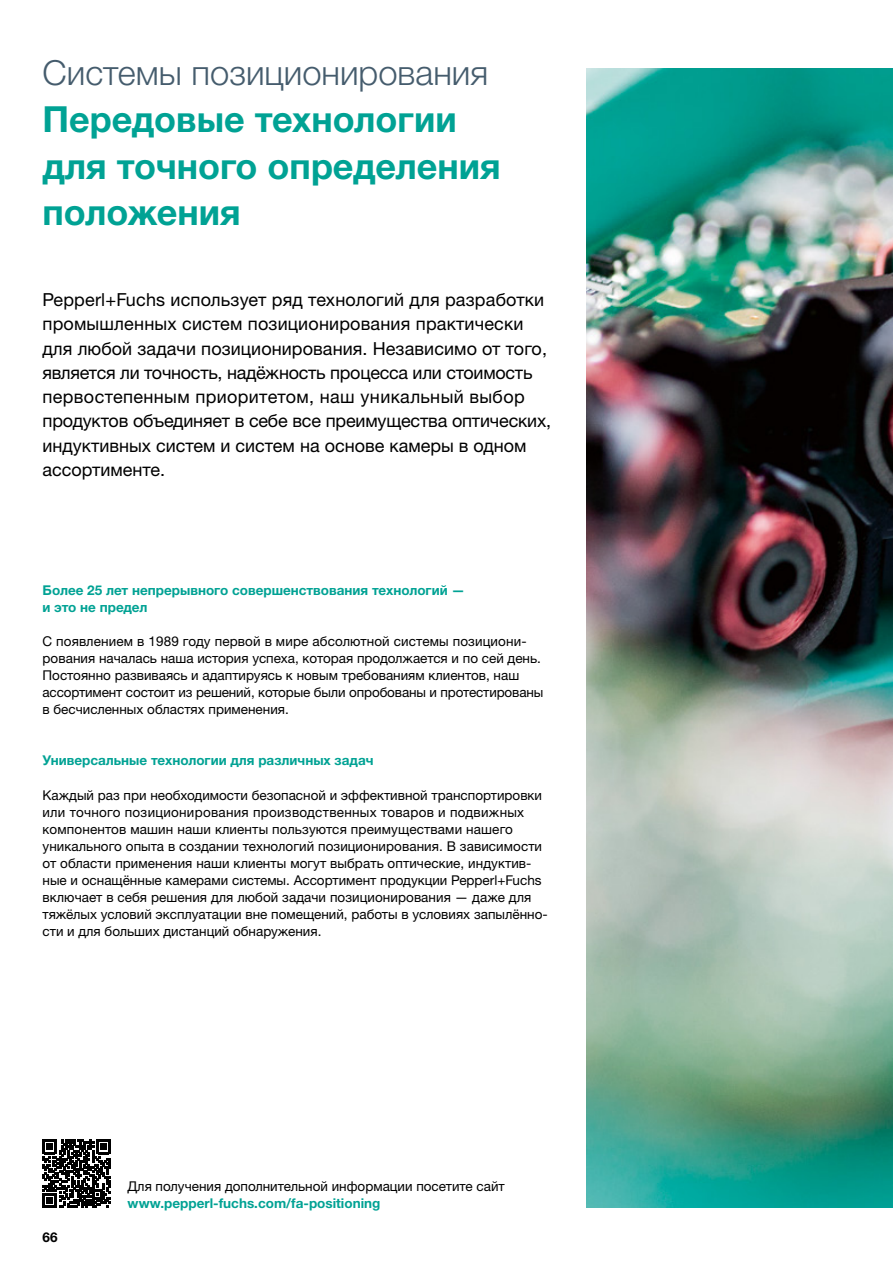
<style>
.page{position:relative;width:893px;height:1263px;background:#fff}
.page>*{position:absolute;margin:0;border:0;box-sizing:border-box;transform-origin:0 0}
.t1{font:700 36px/46.8px "Helvetica Neue LTW1 G";color:#00a294}
.t2{font:300 34.5px "Helvetica Neue LTW1 G";color:#455c6d}
.t3{font:18px/24.3px "Helvetica Neue LTW1 G";color:#000}
.t4{font:13.5px/17px "Helvetica Neue LTW1 G";color:#000}
.t5{font:700 13.5px/17px "Helvetica Neue LTW1 G";color:#00a294}
.t6{font:700 13.5px "Helvetica Neue LTW1 G";color:#000}
</style>
<div class="page">
<img style="left:587px;top:68px;width:306px;height:1140px">
<svg style="left:43px;top:1140px;width:68px;height:68px"></svg>
<h2 class="t2" style="left:43px;top:52px;width:447px">Системы позиционирования</h2>
<h1 class="t1" style="left:43px;top:95px;width:460px">Передовые технологии для точного определения положения</h1>
<p class="t3" style="left:43px;top:287px;width:510px">Pepperl+Fuchs использует ряд технологий для разработки промышленных систем позиционирования практически для любой задачи позиционирования. Независимо от того, является ли точность, надёжность процесса или стоимость первостепенным приоритетом, наш уникальный выбор продуктов объединяет в себе все преимущества оптических, индуктивных систем и систем на основе камеры в одном ассортименте.</p>
<p class="t5" style="left:43px;top:582px;width:424px">Более 25 лет непрерывного совершенствования технологий — и это не предел</p>
<p class="t4" style="left:43px;top:633px;width:502px">С появлением в 1989 году первой в мире абсолютной системы позициони&shy;рования началась наша история успеха, которая продолжается и по сей день.<br>Постоянно развиваясь и адаптируясь к новым требованиям клиентов, наш ассортимент состоит из решений, которые были опробованы и протестированы в бесчисленных областях применения.</p>
<p class="t5" style="left:43px;top:752px;width:332px">Универсальные технологии для различных задач</p>
<p class="t4" style="left:43px;top:786px;width:507px">Каждый раз при необходимости безопасной и эффективной транспортировки или точного позиционирования производственных товаров и подвижных компонентов машин наши клиенты пользуются преимуществами нашего уникального опыта в создании технологий позиционирования. В зависимости от области применения наши клиенты могут выбрать оптические, индуктив&shy;ные и оснащённые камерами системы. Ассортимент продукции Pepperl+Fuchs включает в себя решения для любой задачи позиционирования — даже для тяжёлых условий эксплуатации вне помещений, работы в условиях запылённо&shy;сти и для больших дистанций обнаружения.</p>
<p class="t6" style="left:43px;top:1228px;width:17px">66</p>
<p class="t4" style="left:128px;top:1177px;width:379px">Для получения дополнительной информации посетите сайт</p>
<p class="t5" style="left:128px;top:1194px;width:254px">www.pepperl-fuchs.com/fa-positioning</p>
</div>
